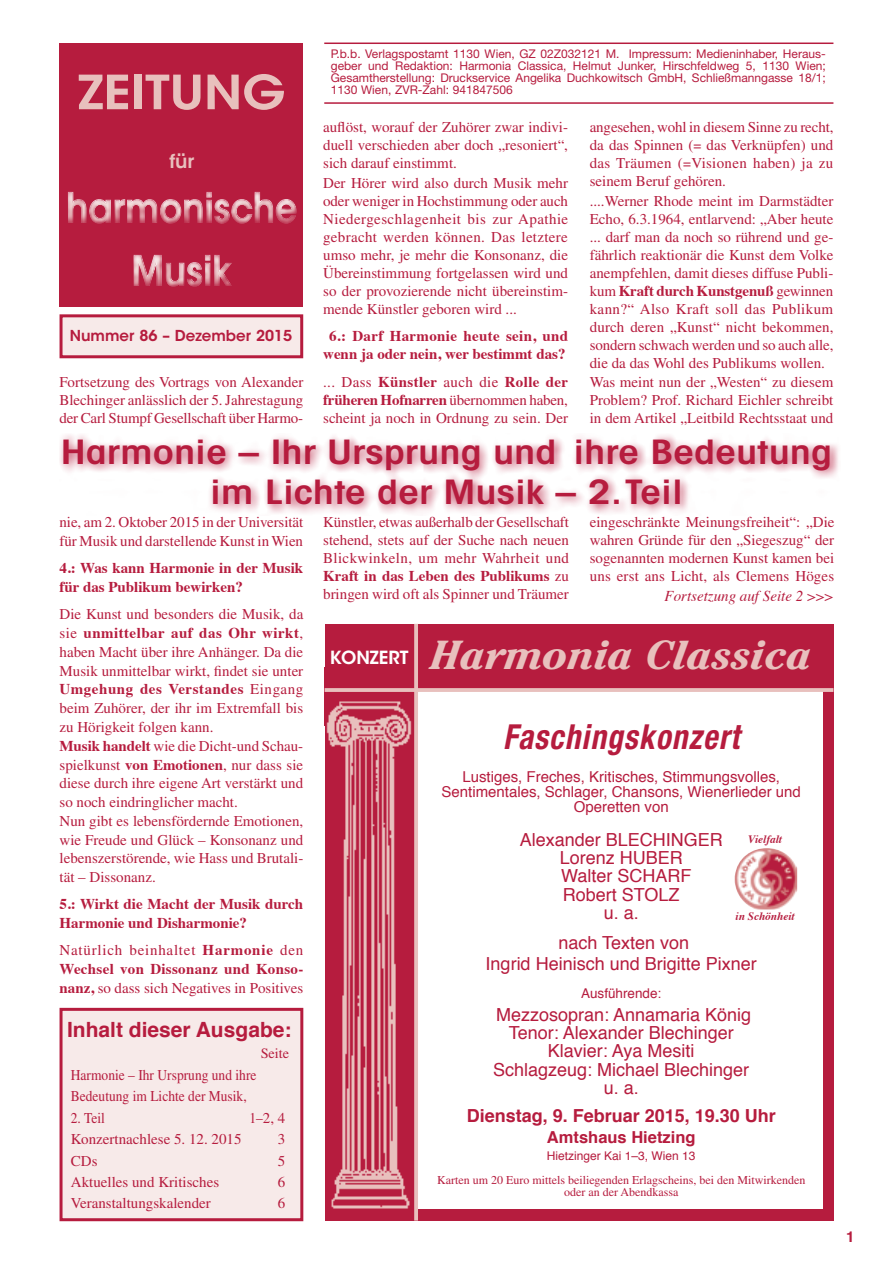
<style>
.page{position:relative;width:893px;height:1263px;background:#fff}
.page>*{position:absolute;margin:0;border:0;box-sizing:border-box;transform-origin:0 0}
.t1{font:600 46.8px "ITC Avant Garde Std";color:#e8c0bd;scale:1.08 1}
.t2{font:600 40.95px/63px "ITC Avant Garde Std";color:#efd5d3;text-align:center;scale:.86 1}
.t3{font:italic 700 condensed 40.5px "Cheltenham Std";color:#e8c0bd;scale:1.23 1}
.t4{font:italic 700 condensed 34.5px "Helvetica Neue LT Std";letter-spacing:.04em;color:#b61c3e;scale:.9 1}
.t5{font:600 condensed 33px/39.6px "ITC Avant Garde Std";color:#b61c3e;text-align:center;scale:1.29 1}
.t6{font:700 21px "Helvetica";color:#b61c3e}
.t7{font:600 18.9px "ITC Avant Garde Std";color:#e8c0bd}
.t8{font:18px/18.1px "Helvetica";color:#b61c3e;text-align:center}
.t9{font:700 18px "Helvetica";color:#b61c3e}
.t10{font:600 18px "ITC Avant Garde Std";color:#fff}
.t11{font:700 16.5px "Helvetica";color:#b61c3e}
.t12{font:15px/18px "Times";color:#b61c3e;text-align:justify}
.t13{font:700 15px/18.8px "Times";color:#b61c3e}
.t14{font:15px/15.1px "Helvetica";color:#b61c3e;text-align:center}
.t15{font:15px/21.5px "Times";color:#b61c3e;scale:.9 1}
.t16{font:italic 15px "Times";color:#b61c3e}
.t17{font:600 15px "ITC Avant Garde Std";color:#b61c3e}
.t18{font:700 15px "Helvetica";color:#b61c3e}
.t19{font:14.25px "Times";color:#b61c3e}
.t20{font:13.5px "Helvetica";color:#b61c3e}
.t21{font:12px/12px "Helvetica Neue LT Std";color:#b61c3e;text-align:justify}
.t22{font:12px/12.3px "Times";color:#b61c3e;text-align:center}
.t23{font:12px "Helvetica";color:#b61c3e}
.t24{font:italic 700 11.25px "Times";color:#b61c3e}
.s1{font-weight:700}
.s2{font-style:normal}
</style>
<div class="page">
<div style="left:325px;top:624px;width:508px;height:596px;background:#b61c3e"></div>
<div style="left:418px;top:690px;width:404px;height:518px;background:#fff"></div>
<svg style="left:325px;top:688px;width:508px;height:4px;background:#e6bbb9"></svg>
<svg style="left:414px;top:624px;width:4px;height:596px;background:#e5b8b7"></svg>
<img style="left:326px;top:701px;width:86px;height:508px">
<img style="left:735px;top:848px;width:62px;height:61px">
<div style="left:60px;top:43px;width:243px;height:264px;background:#b61c3e"></div>
<div style="left:60px;top:1008px;width:243px;height:213px;background:#f7eae9;border:3px solid #b61c3e"></div>
<div style="left:59px;top:433px;width:781px;height:83px;background:#b61c3e;opacity:.75"></div>
<div style="left:57px;top:181px;width:247px;height:112px;background:#fff;opacity:.75"></div>
<div style="left:59px;top:185px;width:249px;height:113px;background:#b61c3e;opacity:.75"></div>
<div style="left:60px;top:314px;width:243px;height:44px;background:#f7eae9;border:3px solid #b61c3e"></div>
<hr style="left:324px;top:43px;width:509px;height:1px;background:#b61c3e">
<hr style="left:324px;top:102px;width:509px;height:2px;background:#b61c3e">
<h1 class="t1" style="left:78px;top:63px;width:194px">ZEITUNG</h1>
<p class="t21" style="left:331px;top:48px;width:496px">P.b.b. Verlagspostamt 1130 Wien, GZ 02Z032121 M. Impressum: Medieninhaber, Heraus&shy;geber und Redaktion: Harmonia Classica, Helmut Junker, Hirschfeldweg 5, 1130 Wien; Gesamtherstellung: Druckservice Angelika Duchkowitsch GmbH, Schließmanngasse 18/1; 1130 Wien, ZVR-Zahl: 941847506</p>
<p class="t12" style="left:323px;top:118px;width:247px;text-align:left">auflöst, worauf der Zuhörer zwar indivi&shy;duell verschieden aber doch „resoniert“, sich darauf einstimmt.<br>Der Hörer wird also durch Musik mehr oder weniger in Hochstimmung oder auch Niedergeschlagenheit bis zur Apathie gebracht werden können. Das letztere umso mehr, je mehr die Konsonanz, die Übereinstimmung fortgelassen wird und so der provozierende nicht übereinstim&shy;mende Künstler geboren wird ...</p>
<p class="t13" style="left:323px;top:326px;width:247px;line-height:18px;text-align:center">6.: Darf Harmonie heute sein, und wenn ja oder nein, wer bestimmt das?</p>
<p class="t12" style="left:323px;top:373px;width:247px">... Dass <span class="s1">Künstler</span> auch die <span class="s1">Rolle der früheren Hofnarren</span> übernommen haben, scheint ja noch in Ordnung zu sein. Der</p>
<p class="t12" style="left:590px;top:118px;width:245px">angesehen, wohl in diesem Sinne zu recht, da das Spinnen (= das Verknüpfen) und das Träumen (=Visionen haben) ja zu seinem Beruf gehören.</p>
<p class="t12" style="left:590px;top:192px;width:245px">....Werner Rhode meint im Darmstädter Echo, 6.3.1964, entlarvend: „Aber heute ... darf man da noch so rührend und ge&shy;fährlich reaktionär die Kunst dem Volke anempfehlen, damit dieses diffuse Publi&shy;kum <span class="s1">Kraft durch Kunstgenuß</span> gewinnen kann?“ Also Kraft soll das Publikum durch deren „Kunst“ nicht bekommen, sondern schwach werden und so auch alle, die da das Wohl des Publikums wollen.</p>
<p class="t12" style="left:590px;top:373px;width:245px">Was meint nun der „Westen“ zu diesem Problem? Prof. Richard Eichler schreibt in dem Artikel „Leitbild Rechtsstaat und</p>
<p class="t7" style="left:169px;top:149px;width:26px">für</p>
<h2 class="t2" style="left:66px;top:176px;width:270px">harmonische<br>Musik</h2>
<p class="t17" style="left:70px;top:326px;width:224px">Nummer 86 – Dezember 2015</p>
<p class="t12" style="left:60px;top:373px;width:245px">Fortsetzung des Vortrags von Alexander Blechinger anlässlich der 5. Jahrestagung der Carl Stumpf Gesellschaft über Harmo-</p>
<h3 class="t5" style="left:61px;top:432px;width:600px">Harmonie – Ihr Ursprung und ihre Bedeutung im Lichte der Musik – 2.Teil</h3>
<p class="t12" style="left:60px;top:513px;width:245px;line-height:18.8px">nie, am 2. Oktober 2015 in der Universität für Musik und darstellende Kunst in Wien</p>
<p class="t13" style="left:60px;top:557px;width:245px">4.: Was kann Harmonie in der Musik für das Publikum bewirken?</p>
<p class="t12" style="left:60px;top:605px;width:245px;line-height:18.8px;text-align:left">Die Kunst und besonders die Musik, da sie <span class="s1">unmittelbar auf das Ohr wirkt</span>, haben Macht über ihre Anhänger. Da die Musik unmittelbar wirkt, findet sie unter <span class="s1">Umgehung des Verstandes</span> Eingang beim Zuhörer, der ihr im Extremfall bis zu Hörigkeit folgen kann.<br><span class="s1">Musik handelt</span> wie die Dicht-und Schau&shy;spielkunst <span class="s1">von Emotionen</span>, nur dass sie diese durch ihre eigene Art verstärkt und so noch eindringlicher macht.<br>Nun gibt es lebensfördernde Emotionen, wie Freude und Glück – Konsonanz und lebenszerstörende, wie Hass und Brutali&shy;tät – Dissonanz.</p>
<p class="t13" style="left:60px;top:893px;width:245px">5.: Wirkt die Macht der Musik durch<br>Harmonie und Disharmonie?</p>
<p class="t12" style="left:60px;top:941px;width:245px;line-height:18.8px">Natürlich beinhaltet <span class="s1">Harmonie</span> den <span class="s1">Wechsel von Dissonanz und Konso&shy;nanz,</span> so dass sich Negatives in Positives</p>
<h3 class="t6" style="left:67px;top:1013px;width:226px">Inhalt dieser Ausgabe:</h3>
<p class="t19" style="left:261px;top:1045px;width:30px">Seite</p>
<p class="t15" style="left:71px;top:1064px;width:208px">Harmonie – Ihr Ursprung und ihre<br>Bedeutung im Lichte der Musik,</p>
<p class="t15" style="left:71px;top:1107px;width:39px">2. Teil</p>
<p class="t15" style="left:249px;top:1107px;width:42px">1–2, 4</p>
<p class="t12" style="left:71px;top:1130px;width:172px">Konzertnachlese 5. 12. 2015</p>
<p class="t12" style="left:278px;top:1130px;width:9px">3</p>
<p class="t12" style="left:71px;top:1151px;width:28px">CDs</p>
<p class="t12" style="left:278px;top:1151px;width:9px">5</p>
<p class="t12" style="left:71px;top:1173px;width:150px">Aktuelles und Kritisches</p>
<p class="t12" style="left:278px;top:1173px;width:9px">6</p>
<p class="t12" style="left:71px;top:1194px;width:141px">Veranstaltungskalender</p>
<p class="t12" style="left:278px;top:1194px;width:9px">6</p>
<p class="t12" style="left:323px;top:513px;width:247px">Künstler, etwas außerhalb der Gesellschaft stehend, stets auf der Suche nach neuen Blickwinkeln, um mehr Wahrheit und <span class="s1">Kraft in das Leben des Publikums</span> zu bringen wird oft als Spinner und Träumer</p>
<p class="t12" style="left:590px;top:513px;width:246px">eingeschränkte Meinungsfreiheit“: „Die wahren Gründe für den „Siegeszug“ der sogenannten modernen Kunst kamen bei uns erst ans Licht, als Clemens Höges</p>
<p class="t16" style="left:664px;top:583px;width:170px">Fortsetzung auf Seite 2 <span class="s2">&gt;&gt;&gt;</span></p>
<p class="t10" style="left:330px;top:646px;width:80px">KONZERT</p>
<h3 class="t3" style="left:431px;top:631px;width:312px">Harmonia Classica</h3>
<h3 class="t4" style="left:503px;top:715px;width:264px">Faschingskonzert</h3>
<p class="t14" style="left:442px;top:770px;width:361px">Lustiges, Freches, Kritisches, Stimmungsvolles,<br>Sentimentales, Schlager, Chansons, Wienerlieder und<br>Operetten von</p>
<p class="t8" style="left:520px;top:831px;width:205px">Alexander BLECHINGER<br>Lorenz HUBER<br>Walter SCHARF<br>Robert STOLZ<br>u. a.</p>
<p class="t8" style="left:486px;top:932px;width:273px;line-height:21.1px">nach Texten von<br>Ingrid Heinisch und Brigitte Pixner</p>
<p class="t20" style="left:581px;top:983px;width:82px">Ausführende:</p>
<p class="t8" style="left:493px;top:1006px;width:260px">Mezzosopran: Annamaria König<br>Tenor: Alexander Blechinger<br>Klavier: Aya Mesiti<br>Schlagzeug: Michael Blechinger u. a.</p>
<p class="t9" style="left:467px;top:1101px;width:311px">Dienstag, 9. Februar 2015, 19.30 Uhr</p>
<p class="t11" style="left:547px;top:1124px;width:150px">Amtshaus Hietzing</p>
<p class="t23" style="left:547px;top:1146px;width:150px">Hietzinger Kai 1–3, Wien 13</p>
<p class="t22" style="left:437px;top:1174px;width:370px">Karten um 20 Euro mittels beiliegenden Erlagscheins, bei den Mitwirkenden oder an der Abendkassa</p>
<p class="t24" style="left:748px;top:829px;width:35px">Vielfalt</p>
<p class="t24" style="left:736px;top:905px;width:61px">in Schönheit</p>
<p class="t18" style="left:846px;top:1225px;width:10px">1</p>
</div>
